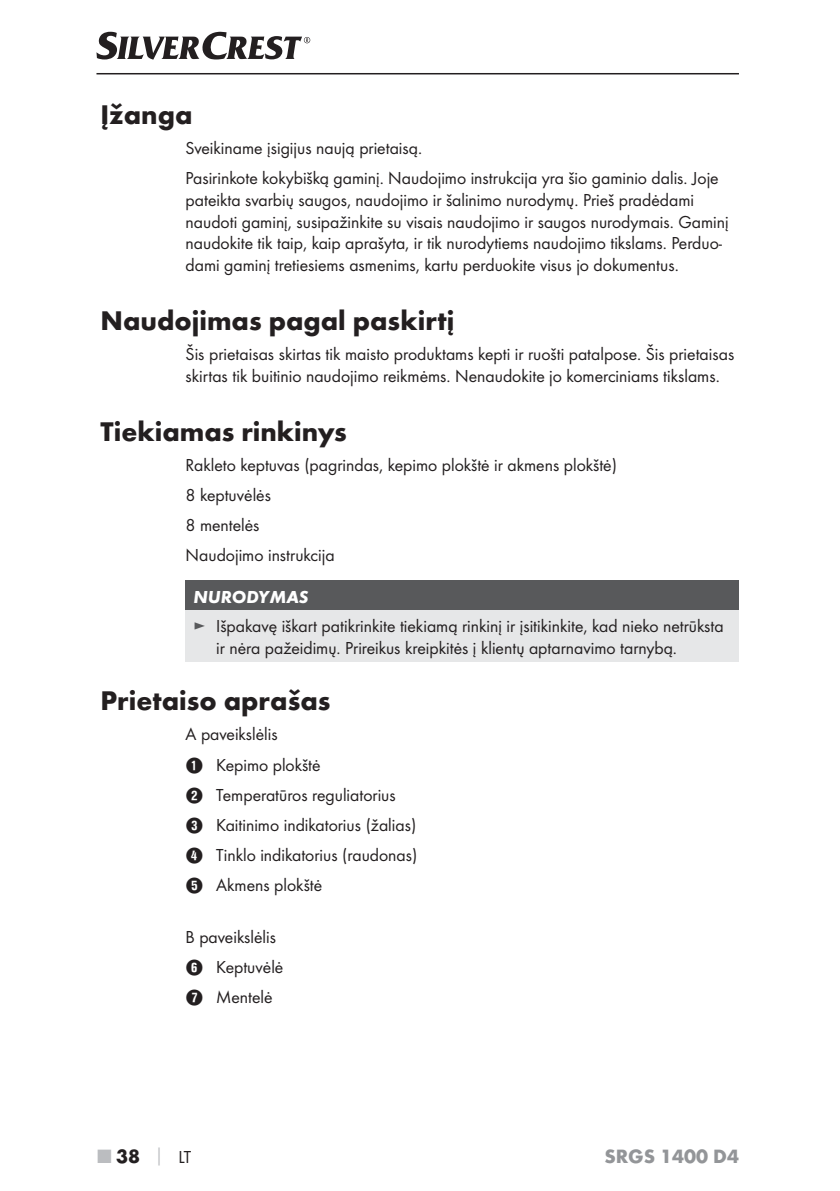
<style>
.page{position:relative;width:840px;height:1191px;background:#fff}
.page>*{position:absolute;margin:0;border:0;box-sizing:border-box;transform-origin:0 0}
.t1{font:700 28px "Futura";color:#231f20}
.t2{font:700 20px "Futura";color:#939598}
.t3{font:700 20px "Futura";color:#231f20}
.t4{font:18px/30px "Futura Boo";color:#231f20}
.t5{font:italic 700 18px "Futura";color:#fff}
.s1{color:#58595b}
.s2{font-family:"Hako PI Nummern"}
.s3{color:#bbbdc0}
.s4{font-size:18px;color:#bbbdc0}
.s5{font-family:"Futura Boo";font-weight:400;font-size:18px}
</style>
<div class="page">
<hr style="left:96px;top:73px;width:642px;height:1px;background:#231f20">
<svg style="left:96px;top:32px;width:214px;height:28px"></svg>
<div style="left:185px;top:580px;width:553px;height:31px;background:#58595b"></div>
<div style="left:185px;top:611px;width:553px;height:51px;background:#e6e7e8"></div>
<h1 class="t1" style="left:100px;top:104px;width:93px">Įžanga</h1>
<p class="t4" style="left:185px;top:134px;width:534px">Sveikiname įsigijus naują prietaisą.<br>Pasirinkote kokybišką gaminį. Naudojimo instrukcija yra šio gaminio dalis. Joje</p>
<p class="t4" style="left:185px;top:190px;width:544px;line-height:21.6px">pateikta svarbių saugos, naudojimo ir šalinimo nurodymų. Prieš pradėdami naudoti gaminį, susipažinkite su visais naudojimo ir saugos nurodymais. Gaminį naudokite tik taip, kaip aprašyta, ir tik nurodytiems naudojimo tikslams. Perduo&shy;dami gaminį tretiesiems asmenims, kartu perduokite visus jo dokumentus.</p>
<h1 class="t1" style="left:100px;top:310px;width:355px">Naudojimas pagal paskirtį</h1>
<p class="t4" style="left:185px;top:344px;width:550px;line-height:21.6px">Šis prietaisas skirtas tik maisto produktams kepti ir ruošti patalpose. Šis prietaisas skirtas tik buitinio naudojimo reikmėms. Nenaudokite jo komerciniams tikslams.</p>
<h1 class="t1" style="left:100px;top:420px;width:248px">Tiekiamas rinkinys</h1>
<p class="t4" style="left:185px;top:451px;width:432px">Rakleto keptuvas (pagrindas, kepimo plokštė ir akmens plokštė)<br>8 keptuvėlės<br>8 mentelės<br>Naudojimo instrukcija</p>
<p class="t5" style="left:193px;top:591px;width:116px">NURODYMAS</p>
<p class="t4" style="left:216px;top:616px;width:508px;line-height:21.6px;text-indent:-23px"><span class="s1">►</span> Išpakavę iškart patikrinkite tiekiamą rinkinį ir įsitikinkite, kad nieko netrūksta ir nėra pažeidimų. Prireikus kreipkitės į klientų aptarnavimo tarnybą.</p>
<h1 class="t1" style="left:100px;top:690px;width:231px">Prietaiso aprašas</h1>
<p class="t4" style="left:185px;top:720px;width:233px">A paveikslėlis<br><span class="s2">1</span> Kepimo plokštė<br><span class="s2">2</span> Temperatūros reguliatorius<br><span class="s2">3</span> Kaitinimo indikatorius (žalias)<br><span class="s2">4</span> Tinklo indikatorius (raudonas)<br><span class="s2">5</span> Akmens plokštė</p>
<p class="t4" style="left:185px;top:922px;width:99px">B paveikslėlis<br><span class="s2">6</span> Keptuvėlė<br><span class="s2">7</span> Mentelė</p>
<p class="t3" style="left:98px;top:1148px;width:95px"><span class="s3">■</span> 38 <span class="s4">│</span> <span class="s5">LT</span></p>
<p class="t2" style="left:604px;top:1148px;width:136px">SRGS 1400 D4</p>
</div>
